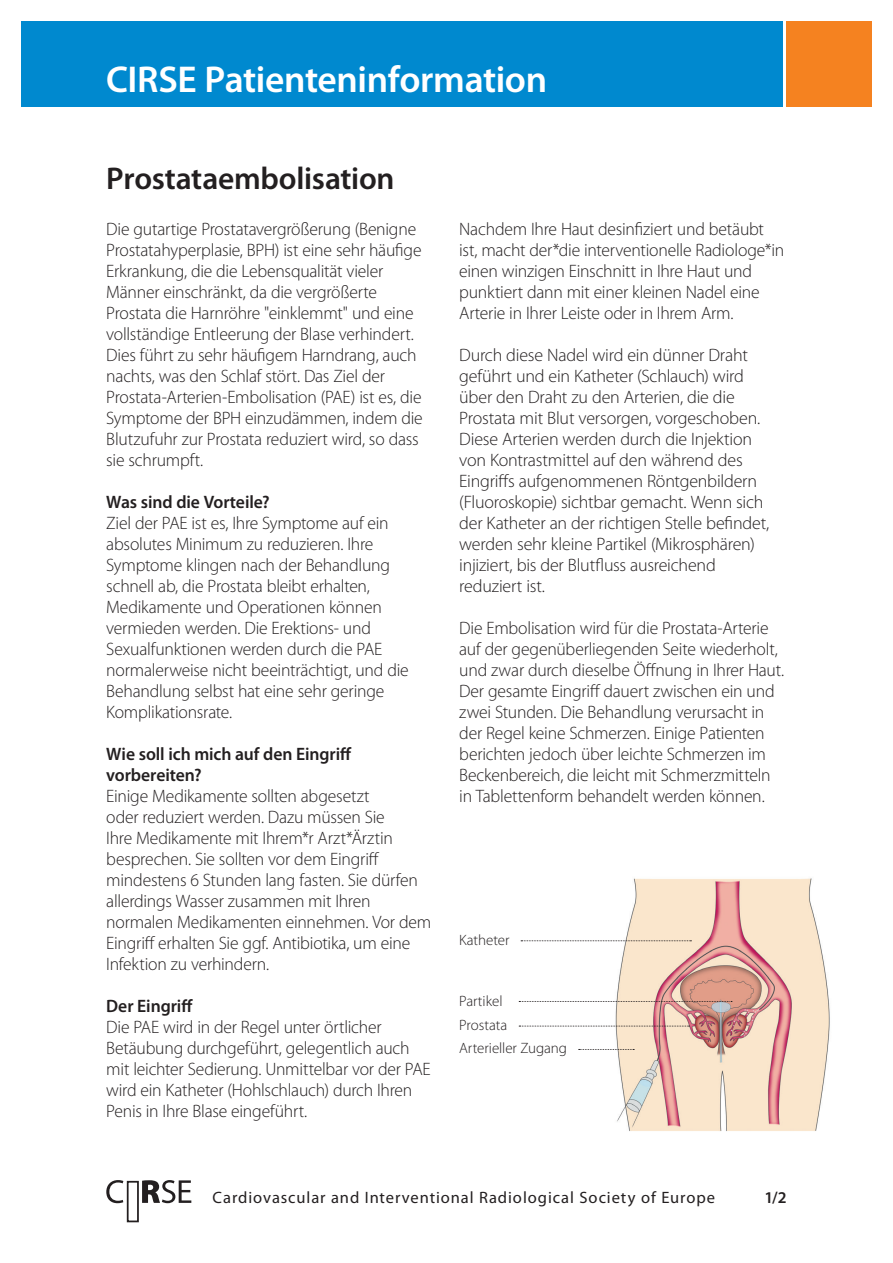
<style>
.page{position:relative;width:893px;height:1263px;background:#fff}
.page>*{position:absolute;margin:0;border:0;box-sizing:border-box;transform-origin:0 0}
.t1{font:600 37.5px "Myriad Pro";letter-spacing:-.01em;color:#fff}
.t2{font:600 31.5px "Myriad Pro";letter-spacing:-.01em;color:#231f20}
.t3{font:300 18px/21px "Myriad Pro";letter-spacing:-.015em;color:#231f20}
.t4{font:600 18px/21px "Myriad Pro";letter-spacing:-.005em;color:#231f20}
.t5{font:16.5px "Myriad Pro";letter-spacing:.055em;color:#231f20}
.t6{font:600 16.5px "Myriad Pro";color:#231f20}
.t7{font:300 15px/23.4px "Myriad Pro";letter-spacing:-.005em;color:#231f20}
</style>
<div class="page">
<div style="left:127px;top:1181px;width:12px;height:41px;background:#fff;border:2px solid #231f20"></div>
<svg style="left:106px;top:1180px;width:85px;height:23px"></svg>
<div style="left:21px;top:21px;width:761px;height:85px;background:#0089cf"></div>
<div style="left:787px;top:21px;width:85px;height:85px;background:#f58220"></div>
<img style="left:518px;top:878px;width:312px;height:253px">
<svg style="left:521px;top:940px;width:170px;height:1px"></svg>
<svg style="left:519px;top:1026px;width:170px;height:1px"></svg>
<svg style="left:519px;top:1001px;width:213px;height:1px"></svg>
<svg style="left:579px;top:1049px;width:55px;height:1px"></svg>
<h1 class="t1" style="left:106px;top:59px;width:442px">CIRSE Patienteninformation</h1>
<h2 class="t2" style="left:106px;top:161px;width:290px">Prostataembolisation</h2>
<p class="t3" style="left:106px;top:218px;width:318px">Die gutartige Prostatavergrößerung (Benigne Prostatahyperplasie, BPH) ist eine sehr häufige Erkrankung, die die Lebensqualität vieler Männer einschränkt, da die vergrößerte Prostata die Harnröhre "einklemmt" und eine vollständige Entleerung der Blase verhindert.<br>Dies führt zu sehr häufigem Harndrang, auch nachts, was den Schlaf stört. Das Ziel der Prostata-Arterien-Embolisation (PAE) ist es, die Symptome der BPH einzudämmen, indem die Blutzufuhr zur Prostata reduziert wird, so dass sie schrumpft.</p>
<p class="t4" style="left:106px;top:491px;width:165px">Was sind die Vorteile?</p>
<p class="t3" style="left:106px;top:512px;width:304px">Ziel der PAE ist es, Ihre Symptome auf ein absolutes Minimum zu reduzieren. Ihre Symptome klingen nach der Behandlung schnell ab, die Prostata bleibt erhalten, Medikamente und Operationen können vermieden werden. Die Erektions- und Sexualfunktionen werden durch die PAE normalerweise nicht beeinträchtigt, und die Behandlung selbst hat eine sehr geringe Komplikationsrate.</p>
<p class="t4" style="left:106px;top:743px;width:247px">Wie soll ich mich auf den Eingriff vorbereiten?</p>
<p class="t3" style="left:106px;top:786px;width:326px">Einige Medikamente sollten abgesetzt<br>oder reduziert werden. Dazu müssen Sie<br>Ihre Medikamente mit Ihrem*r Arzt*Ärztin besprechen. Sie sollten vor dem Eingriff mindestens 6 Stunden lang fasten. Sie dürfen allerdings Wasser zusammen mit Ihren normalen Medikamenten einnehmen. Vor dem Eingriff erhalten Sie ggf. Antibiotika, um eine Infektion zu verhindern.</p>
<p class="t4" style="left:106px;top:996px;width:88px">Der Eingriff</p>
<p class="t3" style="left:106px;top:1017px;width:326px">Die PAE wird in der Regel unter örtlicher Betäubung durchgeführt, gelegentlich auch mit leichter Sedierung. Unmittelbar vor der PAE wird ein Katheter (Hohlschlauch) durch Ihren Penis in Ihre Blase eingeführt.</p>
<p class="t3" style="left:459px;top:219px;width:326px">Nachdem Ihre Haut desinfiziert und betäubt ist, macht der*die interventionelle Radiologe*in einen winzigen Einschnitt in Ihre Haut und punktiert dann mit einer kleinen Nadel eine Arterie in Ihrer Leiste oder in Ihrem Arm.</p>
<p class="t3" style="left:459px;top:344px;width:311px">Durch diese Nadel wird ein dünner Draht geführt und ein Katheter (Schlauch) wird über den Draht zu den Arterien, die die Prostata mit Blut versorgen, vorgeschoben.<br>Diese Arterien werden durch die Injektion von Kontrastmittel auf den während des Eingriffs aufgenommenen Röntgenbildern (Fluoroskopie) sichtbar gemacht. Wenn sich der Katheter an der richtigen Stelle befindet, werden sehr kleine Partikel (Mikrosphären) injiziert, bis der Blutfluss ausreichend reduziert ist.</p>
<p class="t3" style="left:459px;top:617px;width:326px">Die Embolisation wird für die Prostata-Arterie auf der gegenüberliegenden Seite wiederholt, und zwar durch dieselbe Öffnung in Ihrer Haut.<br>Der gesamte Eingriff dauert zwischen ein und zwei Stunden. Die Behandlung verursacht in der Regel keine Schmerzen. Einige Patienten berichten jedoch über leichte Schmerzen im Beckenbereich, die leicht mit Schmerzmitteln in Tablettenform behandelt werden können.</p>
<p class="t7" style="left:459px;top:928px;width:52px">Katheter</p>
<p class="t7" style="left:459px;top:990px;width:109px">Partikel<br>Prostata<br>Arterieller Zugang</p>
<p class="t5" style="left:213px;top:1188px;width:504px">Cardiovascular and Interventional Radiological Society of Europe</p>
<p class="t6" style="left:764px;top:1188px;width:24px">1/2</p>
</div>
